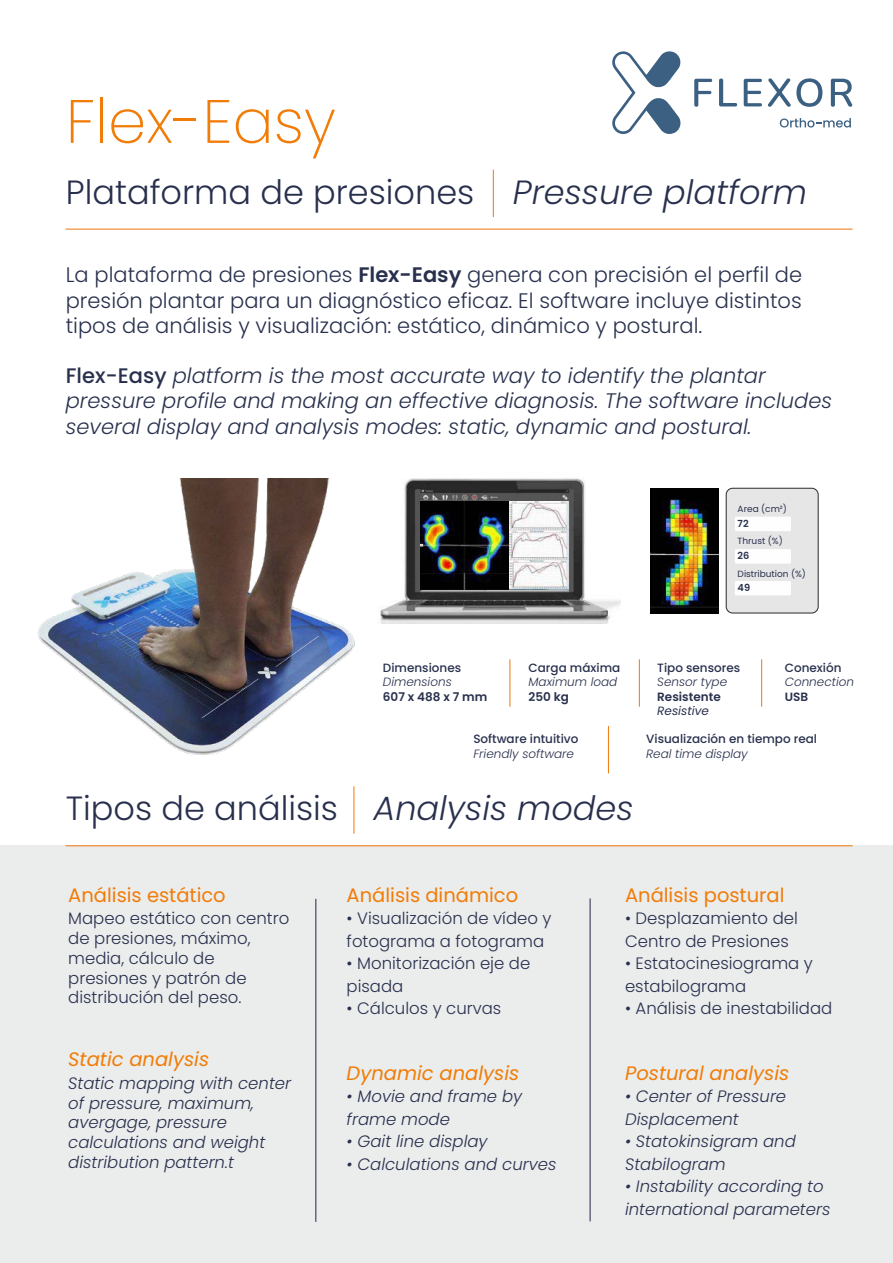
<style>
.page{position:relative;width:893px;height:1263px;background:#fff}
.page>*{position:absolute;margin:0;border:0;box-sizing:border-box;transform-origin:0 0}
.t1{font:200 61.05px "Poppins";color:#f17c07}
.t2{font:300 33.6px "Poppins";color:#28304d}
.t3{font:300 21px/25.2px "Poppins";color:#28304d;text-align:justify}
.t4{font:italic 300 21px/25.2px "Poppins";color:#28304d}
.t5{font:19.5px "Poppins";color:#f17c07}
.t6{font:italic 19.5px "Poppins";color:#f17c07}
.t7{font:300 16.5px/19.8px "Poppins";color:#28304d}
.t8{font:italic 300 16.5px/19.8px "Poppins";color:#28304d}
.t9{font:500 12px "Poppins";color:#28304d}
.t10{font:italic 300 12px "Poppins";color:#28304d}
.t11{font:600 12px "Poppins";color:#28304d}
.t12{font:italic 12px "Poppins";color:#28304d}
.t13{font:600 9.75px "Poppins";color:#28304d}
.t14{font:9px "Poppins";color:#28304d}
.s1{font-style:italic}
.s2{font-weight:600}
.s3{font-weight:500;font-style:normal}
</style>
<div class="page">
<div style="left:0;top:846px;width:893px;height:417px;background:#ebecec"></div>
<hr style="left:66px;top:229px;width:786px;height:1px;background:#ef7f1a">
<img style="left:650px;top:488px;width:68px;height:125px">
<div style="left:726px;top:488px;width:92px;height:125px;background:#e6e6e6;border-radius:6px"></div>
<div style="left:726px;top:488px;width:93px;height:125px;border:1px solid #2b2a29;border-radius:6px"></div>
<div style="left:735px;top:517px;width:56px;height:14px;background:#fefefe"></div>
<div style="left:735px;top:549px;width:56px;height:15px;background:#fefefe"></div>
<div style="left:735px;top:581px;width:56px;height:14px;background:#fefefe"></div>
<hr style="left:66px;top:845px;width:786px;height:1px;background:#ef7f1a">
<img style="left:380px;top:478px;width:241px;height:146px">
<img style="left:420px;top:502px;width:148px;height:88px">
<hr style="left:315px;top:899px;width:1px;height:322px;background:#292447">
<hr style="left:590px;top:899px;width:1px;height:322px;background:#292447">
<img style="left:38px;top:479px;width:317px;height:276px">
<hr style="left:493px;top:170px;width:1px;height:47px;background:#ef7f1a">
<hr style="left:353px;top:787px;width:1px;height:46px;background:#ef7f1a">
<hr style="left:509px;top:660px;width:1px;height:46px;background:#ef7f1a">
<hr style="left:639px;top:660px;width:1px;height:46px;background:#ef7f1a">
<hr style="left:608px;top:726px;width:1px;height:47px;background:#ef7f1a">
<hr style="left:761px;top:660px;width:1px;height:46px;background:#ef7f1a">
<svg style="left:694px;top:79px;width:18px;height:28px"></svg>
<svg style="left:719px;top:79px;width:18px;height:27px"></svg>
<svg style="left:744px;top:79px;width:18px;height:27px"></svg>
<svg style="left:768px;top:78px;width:54px;height:29px"></svg>
<svg style="left:831px;top:79px;width:21px;height:28px"></svg>
<svg style="left:612px;top:51px;width:69px;height:83px"></svg>
<svg style="left:780px;top:118px;width:71px;height:10px"></svg>
<h1 class="t1" style="left:66px;top:86px;width:272px">Flex-Easy</h1>
<h2 class="t2" style="left:66px;top:173px;width:743px">Plataforma de presiones <span class="s1">Pressure platform</span></h2>
<p class="t3" style="left:66px;top:263px;width:738px">La plataforma de presiones <span class="s2">Flex-Easy</span> genera con precisión el perfil de presión plantar para un diagnóstico eficaz. El software incluye distintos tipos de análisis y visualización: estático, dinámico y postural.</p>
<p class="t4" style="left:66px;top:363px;width:768px"><span class="s3">Flex-Easy</span> platform is the most accurate way to identify the plantar pressure profile and making an effective diagnosis. The software includes several display and analysis modes: static, dynamic and postural.</p>
<p class="t14" style="left:738px;top:504px;width:51px">Area (cm²)</p>
<p class="t13" style="left:738px;top:518px;width:12px">72</p>
<p class="t14" style="left:738px;top:536px;width:47px">Thrust (%)</p>
<p class="t13" style="left:738px;top:550px;width:13px">26</p>
<p class="t14" style="left:738px;top:568px;width:70px">Distribution (%)</p>
<p class="t13" style="left:738px;top:582px;width:14px">49</p>
<p class="t9" style="left:528px;top:661px;width:93px">Carga máxima</p>
<p class="t10" style="left:528px;top:675px;width:90px">Maximum load</p>
<p class="t11" style="left:528px;top:690px;width:42px">250 kg</p>
<p class="t9" style="left:383px;top:661px;width:80px">Dimensiones</p>
<p class="t10" style="left:383px;top:675px;width:70px">Dimensions</p>
<p class="t11" style="left:383px;top:690px;width:106px">607 x 488 x 7 mm</p>
<p class="t9" style="left:473px;top:732px;width:107px">Software intuitivo</p>
<p class="t10" style="left:473px;top:747px;width:102px">Friendly software</p>
<h2 class="t2" style="left:66px;top:789px;width:569px">Tipos de análisis <span class="s1">Analysis modes</span></h2>
<p class="t9" style="left:657px;top:661px;width:84px">Tipo sensores</p>
<p class="t10" style="left:657px;top:675px;width:71px">Sensor type</p>
<p class="t11" style="left:657px;top:690px;width:65px">Resistente</p>
<p class="t12" style="left:657px;top:704px;width:53px">Resistive</p>
<p class="t9" style="left:785px;top:661px;width:58px">Conexión</p>
<p class="t10" style="left:785px;top:675px;width:71px">Connection</p>
<p class="t11" style="left:785px;top:690px;width:25px">USB</p>
<p class="t9" style="left:646px;top:732px;width:172px">Visualización en tiempo real</p>
<p class="t10" style="left:646px;top:747px;width:103px">Real time display</p>
<p class="t5" style="left:68px;top:883px;width:159px">Análisis estático</p>
<p class="t7" style="left:68px;top:908px;width:223px">Mapeo estático con centro de presiones, máximo, media, cálculo de presiones y patrón de distribución del peso.</p>
<p class="t6" style="left:68px;top:1048px;width:142px">Static analysis</p>
<p class="t8" style="left:68px;top:1073px;width:224px">Static mapping with center of pressure, maximum, avergage, pressure calculations and weight distribution pattern.t</p>
<p class="t5" style="left:347px;top:883px;width:173px">Análisis dinámico</p>
<p class="t7" style="left:347px;top:907px;width:206px;line-height:22.5px">• Visualización de vídeo y fotograma a fotograma</p>
<p class="t7" style="left:347px;top:952px;width:185px;line-height:22.5px">• Monitorización eje de pisada</p>
<p class="t7" style="left:347px;top:998px;width:156px">• Cálculos y curvas</p>
<p class="t6" style="left:347px;top:1062px;width:174px">Dynamic analysis</p>
<p class="t8" style="left:347px;top:1085px;width:177px;line-height:22.5px">• Movie and frame by frame mode</p>
<p class="t8" style="left:347px;top:1132px;width:142px">• Gait line display</p>
<p class="t8" style="left:347px;top:1154px;width:211px">• Calculations and curves</p>
<p class="t5" style="left:625px;top:883px;width:161px">Análisis postural</p>
<p class="t7" style="left:625px;top:907px;width:174px;line-height:22.5px">• Desplazamiento del<br>Centro de Presiones</p>
<p class="t7" style="left:625px;top:952px;width:189px;line-height:22.5px">• Estatocinesiograma y estabilograma</p>
<p class="t7" style="left:625px;top:998px;width:209px">• Análisis de inestabilidad</p>
<p class="t6" style="left:625px;top:1062px;width:166px">Postural analysis</p>
<p class="t8" style="left:625px;top:1085px;width:163px;line-height:22.5px">• Center of Pressure<br>Displacement</p>
<p class="t8" style="left:625px;top:1130px;width:172px;line-height:22.5px">• Statokinsigram and<br>Stabilogram</p>
<p class="t8" style="left:625px;top:1175px;width:207px;line-height:22.5px">• Instability according to international parameters</p>
</div>
